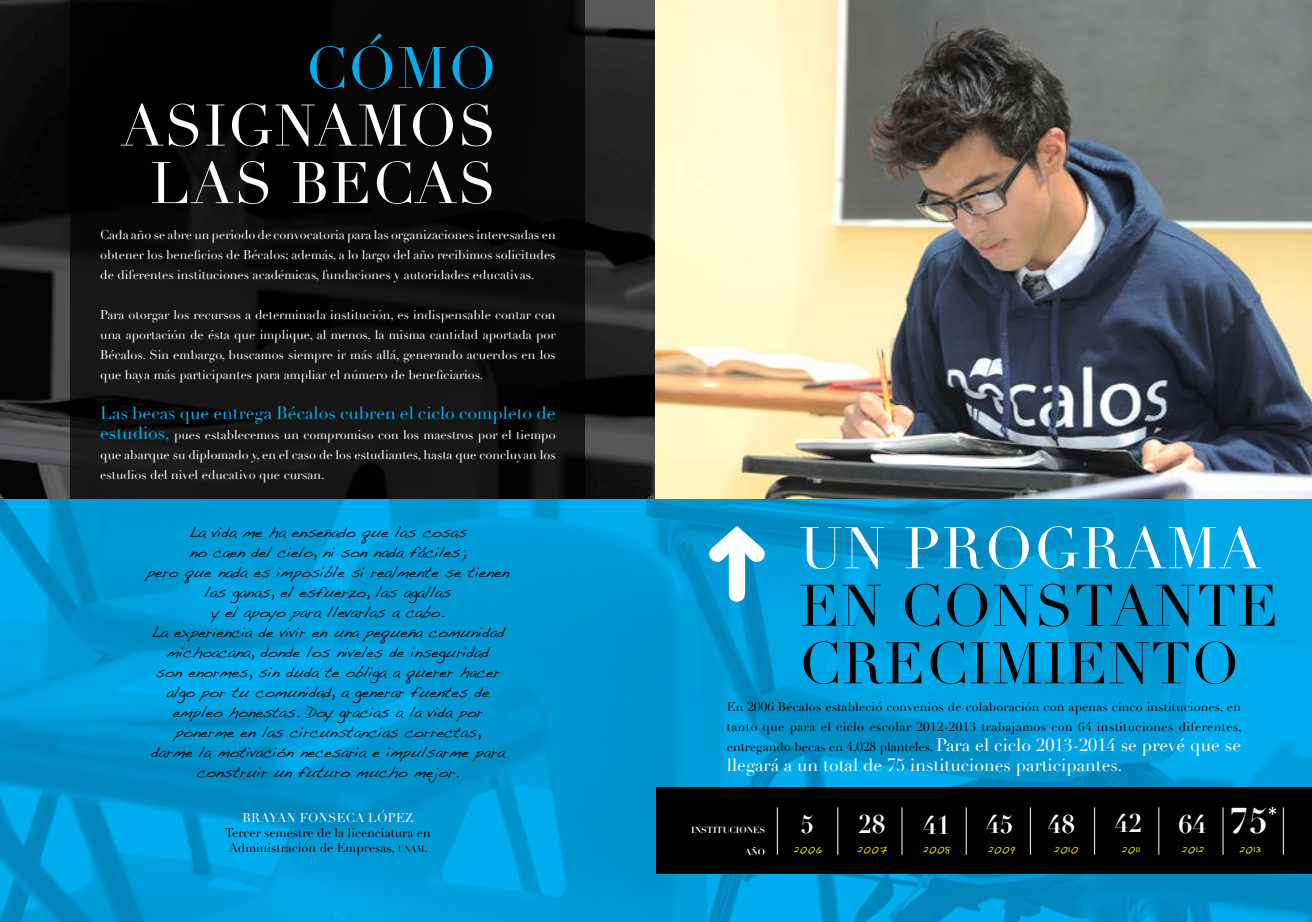
<style>
.page{position:relative;width:1312px;height:922px;background:#fff}
.page>*{position:absolute;margin:0;border:0;box-sizing:border-box;transform-origin:0 0}
.t1{font:57.5px/57.5px "Didot";letter-spacing:.02em;color:#fff;text-align:center}
.t2{font:57.5px/57.5px "Didot";letter-spacing:.02em;color:#000}
.t3{font:57.5px "Didot";color:#00aeef}
.t4{font:700 25px "Didot";color:#fff}
.t5{font:17.5px "Didot";color:#00aeef}
.t6{font:17.5px "Didot";color:#fff}
.t7{font:15px/20px "Handwriting Dakota";color:#000;text-align:center}
.t8{font:12.5px/20px "Didot";color:#fff;text-align:justify}
.t9{font:12.5px/20px "Didot";letter-spacing:.01em;color:#000;text-align:justify}
.t10{font:12.5px "Didot";letter-spacing:.02em;color:#fff}
.t11{font:11.25px "Handwriting Dakota";letter-spacing:.04em;color:#fff200}
.t12{font:700 8.75px "Didot";color:#fff}
.s1{font-size:17.5px;color:#00aeef}
.s2{font-size:8.75px}
.s3{font-size:17.5px;color:#fff}
.s4{font-size:35px}
</style>
<div class="page">
<img style="left:0;top:0;width:656px;height:499px">
<svg style="left:71px;top:0;width:514px;height:499px;background:#0b0b0b"></svg>
<img style="left:656px;top:0;width:655px;height:499px">
<img style="left:0;top:499px;width:1311px;height:422px">
<div style="left:656px;top:786px;width:655px;height:87px;background:#000"></div>
<hr style="left:776px;top:807px;width:1px;height:47px;background:#fff">
<hr style="left:837px;top:807px;width:1px;height:47px;background:#fff">
<hr style="left:901px;top:807px;width:1px;height:47px;background:#fff">
<hr style="left:1029px;top:807px;width:1px;height:47px;background:#fff">
<hr style="left:1158px;top:807px;width:1px;height:47px;background:#fff">
<hr style="left:1222px;top:807px;width:1px;height:47px;background:#fff">
<hr style="left:1282px;top:807px;width:1px;height:47px;background:#fff">
<hr style="left:965px;top:807px;width:1px;height:47px;background:#fff">
<hr style="left:1093px;top:807px;width:1px;height:47px;background:#fff">
<svg style="left:709px;top:525px;width:55px;height:76px"></svg>
<h1 class="t3" style="left:305px;top:34px;width:192px">cómo</h1>
<h1 class="t1" style="left:121px;top:98px;width:377px">asignamos las becas</h1>
<p class="t8" style="left:100px;top:224px;width:457px">Cada año se abre un periodo de convocatoria para las organizaciones interesadas en obtener los beneficios de Bécalos; además, a lo largo del año recibimos solicitudes de diferentes instituciones académicas, fundaciones y autoridades educativas.</p>
<p class="t8" style="left:100px;top:304px;width:457px">Para otorgar los recursos a determinada institución, es indispensable contar con una aportación de ésta que implique, al menos, la misma cantidad aportada por Bécalos. S in embargo, buscamos siempre ir más allá, generando acuerdos en los que haya más participantes para ampliar el número de beneficiarios.</p>
<h3 class="t5" style="left:100px;top:402px;width:457px">Las becas que entrega Bécalos cubren el ciclo completo de</h3>
<p class="t8" style="left:100px;top:424px;width:457px"><span class="s1">estudios,</span> pues establecemos un compromiso con los maestros por el tiempo que abarque su diplomado y, en el caso de los estudiantes, hasta que concluyan los estudios del nivel educativo que cursan.</p>
<p class="t7" style="left:147px;top:521px;width:364px">La vida me ha enseñado que las cosas<br>no caen del cielo, ni son nada fáciles;<br>pero que nada es imposible si realmente se tienen las ganas, el esfuerzo, las agallas<br>y el apoyo para llevarlas a cabo.<br>La experiencia de vivir en una pequeña comunidad michoacana, donde los niveles de inseguridad<br>son enormes, sin duda te obliga a querer hacer algo por tu comunidad, a generar fuentes de empleo honestas. Doy gracias a la vida por ponerme en las circunstancias correctas,<br>darme la motivación necesaria e impulsarme para construir un futuro mucho mejor.</p>
<p class="t10" style="left:242px;top:809px;width:172px">Brayan Fonseca López</p>
<p class="t9" style="left:225px;top:825px;width:207px;line-height:15px">Tercer semestre de la licenciatura en<br>Administración de Empresas, <span class="s2">UNAM</span>.</p>
<h1 class="t1" style="left:799px;top:520px;width:463px">un programa</h1>
<h1 class="t2" style="left:799px;top:578px;width:480px">en constante crecimiento</h1>
<p class="t9" style="left:726px;top:697px;width:516px">En 2006 Bécalos estableció convenios de colaboración con apenas cinco instituciones, en tanto que para el ciclo escolar 2012-2013 trabajamos con 64 instituciones diferentes, entregando becas en 4,028 planteles. <span class="s3">Para el ciclo 2013-2014 se prevé que se</span></p>
<h3 class="t6" style="left:726px;top:754px;width:397px">llegará a un total de 75 instituciones participantes.</h3>
<p class="t12" style="left:691px;top:824px;width:76px">INSTITUCIONES</p>
<h2 class="t4" style="left:800px;top:808px;width:15px">5</h2>
<h2 class="t4" style="left:857px;top:808px;width:29px">28</h2>
<h2 class="t4" style="left:922px;top:809px;width:29px">41</h2>
<h2 class="t4" style="left:985px;top:808px;width:29px">45</h2>
<h2 class="t4" style="left:1047px;top:808px;width:29px">48</h2>
<h2 class="t4" style="left:1114px;top:807px;width:29px">42</h2>
<h2 class="t4" style="left:1178px;top:808px;width:100px">64 <span class="s4">75</span><sup>*</sup></h2>
<p class="t12" style="left:744px;top:846px;width:22px">AÑO</p>
<p class="t11" style="left:792px;top:841px;width:30px">2006</p>
<p class="t11" style="left:856px;top:841px;width:32px">2007</p>
<p class="t11" style="left:922px;top:841px;width:30px">2008</p>
<p class="t11" style="left:987px;top:841px;width:29px">2009</p>
<p class="t11" style="left:1053px;top:841px;width:26px">2010</p>
<p class="t11" style="left:1120px;top:841px;width:20px">2011</p>
<p class="t11" style="left:1180px;top:841px;width:24px">2012</p>
<p class="t11" style="left:1238px;top:841px;width:23px">2013</p>
</div>
